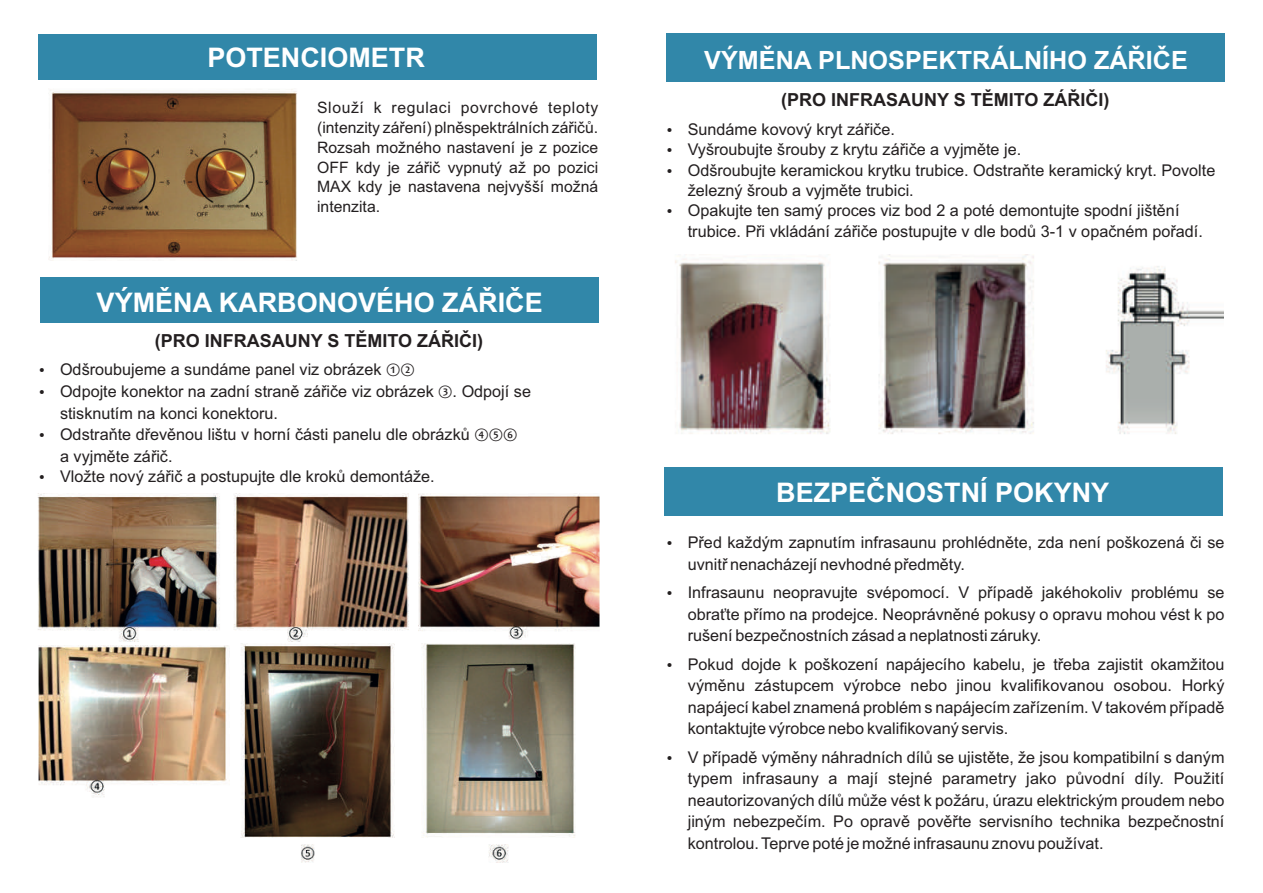
<style>
.page{position:relative;width:1263px;height:893px;background:#fff}
.page>*{position:absolute;margin:0;border:0;box-sizing:border-box;transform-origin:0 0}
.t1{font:700 27px "Arial";color:#fff}
.t2{font:700 25.2px "Arial";color:#fff}
.t3{font:700 18px "Arial";color:#231f20}
.t4{font:16.2px/21.5px "Arial";color:#231f20}
.t5{font:15.75px/20px "Arial";color:#231f20;text-align:justify}
.s1{font-family:"Candara"}
</style>
<div class="page">
<div style="left:40px;top:277px;width:558px;height:46px;background:#3187a9"></div>
<div style="left:666px;top:34px;width:559px;height:48px;background:#3187a9"></div>
<div style="left:664px;top:467px;width:559px;height:48px;background:#3187a9"></div>
<img style="left:38px;top:493px;width:371px;height:148px">
<img style="left:38px;top:645px;width:191px;height:152px">
<img style="left:418px;top:494px;width:182px;height:145px">
<img style="left:241px;top:644px;width:335px;height:219px">
<img style="left:675px;top:255px;width:548px;height:179px">
<div style="left:38px;top:34px;width:559px;height:46px;background:#3187a9"></div>
<img style="left:49px;top:89px;width:248px;height:172px">
<h1 class="t1" style="left:207px;top:39px;width:219px">POTENCIOMETR</h1>
<p class="t5" style="left:317px;top:97px;width:283px">Slouží k regulaci povrchové teploty (intenzity záření) plněspektrálních zářičů.<br>Rozsah možného nastavení je z pozice OFF kdy je zářič vypnutý až po pozici MAX kdy je nastavena nejvyšší možná intenzita.</p>
<h1 class="t1" style="left:97px;top:283px;width:448px">VÝMĚNA KARBONOVÉHO ZÁŘIČE</h1>
<p class="t3" style="left:155px;top:328px;width:330px">(PRO INFRASAUNY S TĚMITO ZÁŘIČI)</p>
<p class="t4" style="left:60px;top:358px;width:472px">Odšroubujeme a sundáme panel viz obrázek <span class="s1">①②<br></span>Odpojte konektor na zadní straně zářiče viz obrázek <span class="s1">③</span>. Odpojí se stisknutím na konci konektoru.<br>Odstraňte dřevěnou lištu v horní části panelu dle obrázků <span class="s1">④⑤⑥<br></span>a vyjměte zářič.<br>Vložte nový zářič a postupujte dle kroků demontáže.</p>
<h2 class="t2" style="left:704px;top:42px;width:485px">VÝMĚNA PLNOSPEKTRÁLNÍHO ZÁŘIČE</h2>
<p class="t3" style="left:781px;top:87px;width:330px">(PRO INFRASAUNY S TĚMITO ZÁŘIČI)</p>
<p class="t4" style="left:688px;top:118px;width:529px;line-height:20.5px">Sundáme kovový kryt zářiče.<br>Vyšroubujte šrouby z krytu zářiče a vyjměte je.<br>Odšroubujte keramickou krytku trubice. Odstraňte keramický kryt. Povolte železný šroub a vyjměte trubici.<br>Opakujte ten samý proces viz bod 2 a poté demontujte spodní jištění trubice. Při vkládání zářiče postupujte v dle bodů 3-1 v opačném pořadí.</p>
<h1 class="t1" style="left:776px;top:474px;width:335px">BEZPEČNOSTNÍ POKYNY</h1>
<p class="t4" style="left:688px;top:531px;width:538px">Před každým zapnutím infrasaunu prohlédněte, zda není poškozená či se uvnitř nenacházejí nevhodné předměty.</p>
<p class="t4" style="left:688px;top:581px;width:538px;text-align:justify">Infrasaunu neopravujte svépomocí. V případě jakéhokoliv problému se obraťte přímo na prodejce. Neoprávněné pokusy o opravu mohou vést k po rušení bezpečnostních zásad a neplatnosti záruky.</p>
<p class="t4" style="left:688px;top:653px;width:538px;text-align:justify">Pokud dojde k poškození napájecího kabelu, je třeba zajistit okamžitou výměnu zástupcem výrobce nebo jinou kvalifikovanou osobou. Horký napájecí kabel znamená problém s napájecím zařízením. V takovém případě kontaktujte výrobce nebo kvalifikovaný servis.</p>
<p class="t4" style="left:688px;top:746px;width:538px;text-align:justify">V případě výměny náhradních dílů se ujistěte, že jsou kompatibilní s daným typem infrasauny a mají stejné parametry jako původní díly. Použití neautorizovaných dílů může vést k požáru, úrazu elektrickým proudem nebo jiným nebezpečím. Po opravě pověřte servisního technika bezpečnostní kontrolou. Teprve poté je možné infrasaunu znovu používat.</p>
</div>
